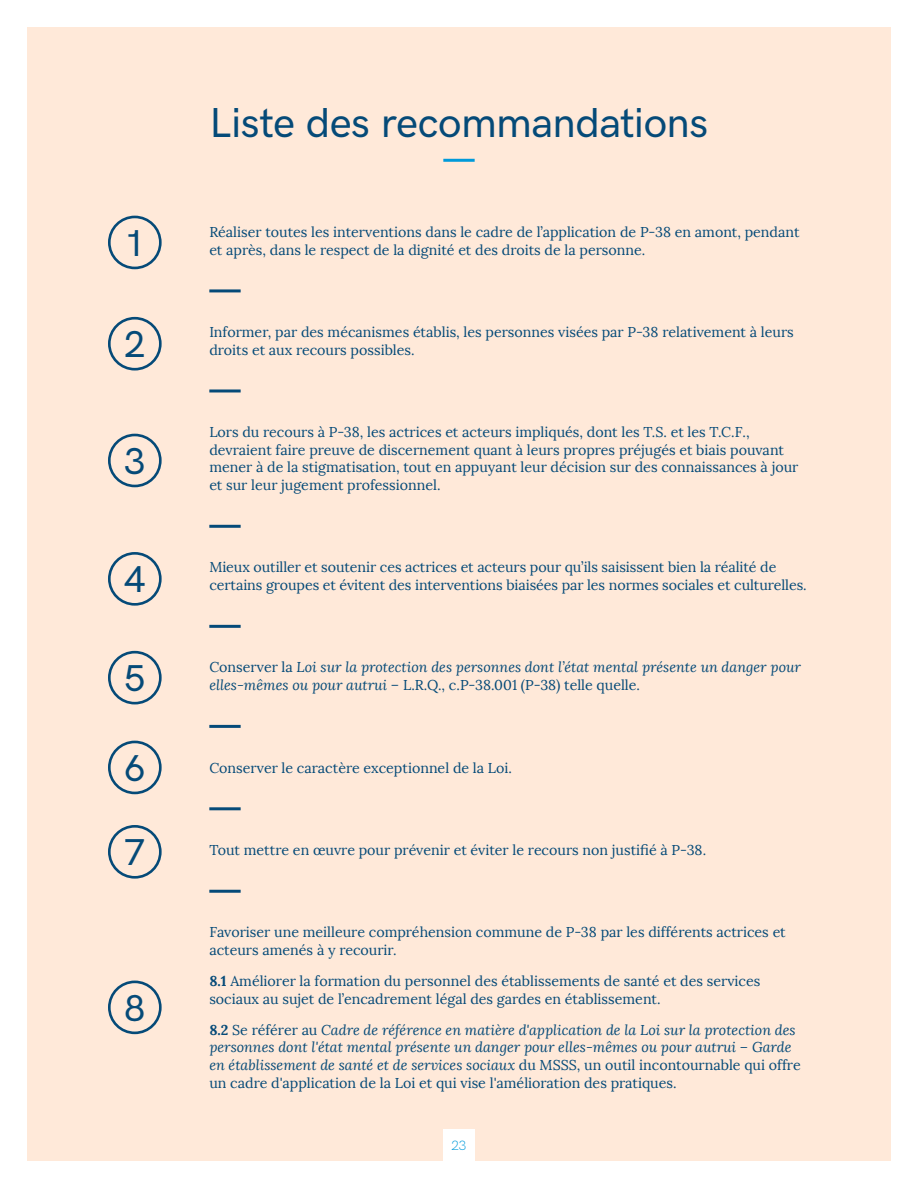
<style>
.page{position:relative;width:918px;height:1188px;background:#ffe9d9}
.page>*{position:absolute;margin:0;border:0;box-sizing:border-box;transform-origin:0 0}
.t1{font:500 42px "HK Grotesk";letter-spacing:-.015em;color:#054a78}
.t2{font:500 37.5px "HK Grotesk";color:#054a78}
.t3{font:14.25px/17.7px "Lora";color:#054a78}
.t4{font:italic 14.25px/17.7px "Lora";color:#054a78}
.t5{font:300 13.5px "HK Grotesk";color:#009ada}
.s1{font-style:normal}
.s2{font-weight:700}
.s3{font-weight:700;font-style:normal}
</style>
<div class="page">
<hr style="left:209px;top:289px;width:32px;height:3px;background:#054a78">
<hr style="left:209px;top:389px;width:32px;height:3px;background:#054a78">
<hr style="left:209px;top:525px;width:32px;height:3px;background:#054a78">
<hr style="left:209px;top:625px;width:32px;height:3px;background:#054a78">
<hr style="left:209px;top:725px;width:32px;height:3px;background:#054a78">
<hr style="left:209px;top:807px;width:32px;height:3px;background:#054a78">
<hr style="left:209px;top:890px;width:32px;height:3px;background:#054a78">
<div style="left:108px;top:216px;width:54px;height:53px;border:3px solid #054a78;border-radius:50%"></div>
<div style="left:108px;top:317px;width:54px;height:54px;border:3px solid #054a78;border-radius:50%"></div>
<div style="left:108px;top:434px;width:54px;height:53px;border:3px solid #054a78;border-radius:50%"></div>
<div style="left:108px;top:552px;width:54px;height:54px;border:3px solid #054a78;border-radius:50%"></div>
<div style="left:108px;top:651px;width:54px;height:53px;border:3px solid #054a78;border-radius:50%"></div>
<div style="left:108px;top:741px;width:54px;height:53px;border:3px solid #054a78;border-radius:50%"></div>
<hr style="left:443px;top:159px;width:32px;height:3px;background:#009ada">
<div style="left:108px;top:981px;width:54px;height:53px;border:3px solid #054a78;border-radius:50%"></div>
<div style="left:108px;top:825px;width:54px;height:54px;border:3px solid #054a78;border-radius:50%"></div>
<div style="left:0;top:0;width:918px;height:27px;background:#fff"></div>
<div style="left:0;top:1161px;width:918px;height:27px;background:#fff"></div>
<div style="left:0;top:0;width:27px;height:1188px;background:#fff"></div>
<div style="left:891px;top:0;width:27px;height:1188px;background:#fff"></div>
<div style="left:443px;top:1130px;width:32px;height:31px;background:#fff"></div>
<h2 class="t2" style="left:124px;top:215px;width:23px">1</h2>
<h2 class="t2" style="left:124px;top:316px;width:23px">2</h2>
<h2 class="t2" style="left:124px;top:433px;width:23px">3</h2>
<h2 class="t2" style="left:124px;top:551px;width:23px">4</h2>
<h2 class="t2" style="left:124px;top:650px;width:23px">5</h2>
<h2 class="t2" style="left:124px;top:740px;width:23px">6</h2>
<h2 class="t2" style="left:124px;top:824px;width:23px">7</h2>
<h2 class="t2" style="left:124px;top:979px;width:23px">8</h2>
<h1 class="t1" style="left:210px;top:91px;width:500px">Liste des recommandations</h1>
<p class="t3" style="left:209px;top:223px;width:592px">Réaliser toutes les interventions dans le cadre de l’application de P-38 en amont, pendant et après, dans le respect de la dignité et des droits de la personne.</p>
<p class="t3" style="left:209px;top:323px;width:586px">Informer, par des mécanismes établis, les personnes visées par P-38 relativement à leurs droits et aux recours possibles.</p>
<p class="t3" style="left:209px;top:423px;width:591px">Lors du recours à P-38, les actrices et acteurs impliqués, dont les T.S. et les T.C.F., devraient faire preuve de discernement quant à leurs propres préjugés et biais pouvant mener à de la stigmatisation, tout en appuyant leur décision sur des connaissances à jour et sur leur jugement professionnel.</p>
<p class="t3" style="left:209px;top:559px;width:599px">Mieux outiller et soutenir ces actrices et acteurs pour qu’ils saisissent bien la réalité de certains groupes et évitent des interventions biaisées par les normes sociales et culturelles.</p>
<p class="t4" style="left:209px;top:659px;width:593px"><span class="s1">Conserver la</span> Loi sur la protection des personnes dont l’état mental présente un danger pour elles-mêmes ou pour autrui <span class="s1">– L.R.Q., c.P-38.001 (P-38) telle quelle.</span></p>
<p class="t3" style="left:209px;top:759px;width:304px">Conserver le caractère exceptionnel de la Loi.</p>
<p class="t3" style="left:209px;top:841px;width:498px">Tout mettre en œuvre pour prévenir et éviter le recours non justifié à P-38.</p>
<p class="t3" style="left:209px;top:924px;width:578px">Favoriser une meilleure compréhension commune de P-38 par les différents actrices et acteurs amenés à y recourir.</p>
<p class="t3" style="left:209px;top:972px;width:553px"><span class="s2">8.1</span> Améliorer la formation du personnel des établissements de santé et des services sociaux au sujet de l’encadrement légal des gardes en établissement.</p>
<p class="t4" style="left:209px;top:1021px;width:593px"><span class="s3">8.2</span> <span class="s1">Se référer au</span> Cadre de référence en matière d'application de la Loi sur la protection des personnes dont l'état mental présente un danger pour elles-mêmes ou pour autrui – Garde en établissement de santé et de services sociaux <span class="s1">du MSSS, un outil incontournable qui offre un cadre d'application de la Loi et qui vise l'amélioration des pratiques.</span></p>
<p class="t5" style="left:452px;top:1135px;width:16px">23</p>
</div>
